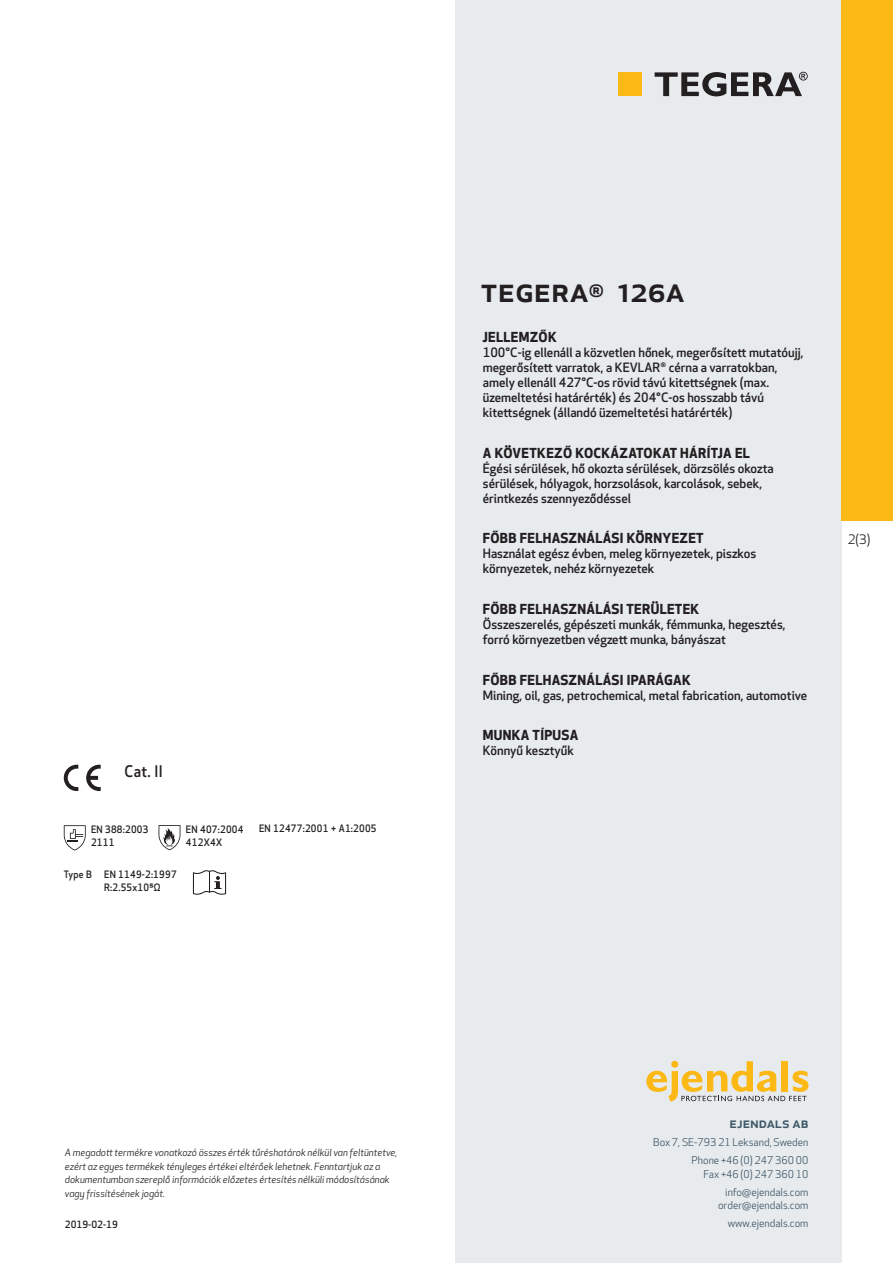
<style>
.page{position:relative;width:893px;height:1263px;background:#fff}
.page>*{position:absolute;margin:0;border:0;box-sizing:border-box;transform-origin:0 0}
.prodname{font:500 34.5px "Apex New";color:#231f20}
.Artikel{font:500 15.6px "Apex New";color:#231f20;scale:.95 1}
.t1{font:500 15px "Apex New";color:#405968}
.Funktion_body{font:700 13.5px "Apex New";letter-spacing:.025em;color:#231f20}
.t2{font:12.75px "Apex New";color:#231f20}
.Funktion_body-2{font:500 12.6px/15px "Apex New";color:#231f20}
.t3{font:10.5px/18px "Apex New";color:#405968;text-align:right}
.Artikel-2{font:500 10.05px/13.2px "Apex New";letter-spacing:.025em;color:#231f20;scale:.95 1}
.t4{font:italic 9.75px/13.5px "Apex New";color:#231f20}
.Sidfot_datum{font:500 9.75px "Apex New";color:#231f20}
</style>
<div class="page">
<div style="left:455px;top:0;width:387px;height:1263px;background:#e8ebee"></div>
<svg style="left:646px;top:1061px;width:162px;height:40px"></svg>
<div style="left:842px;top:0;width:51px;height:520px;background:#fcb814"></div>
<div style="left:618px;top:72px;width:24px;height:24px;background:#fcb814"></div>
<svg style="left:655px;top:72px;width:153px;height:24px"></svg>
<svg style="left:86px;top:765px;width:15px;height:26px"></svg>
<svg style="left:64px;top:765px;width:14px;height:26px"></svg>
<svg style="left:64px;top:825px;width:22px;height:25px"></svg>
<svg style="left:159px;top:825px;width:21px;height:25px"></svg>
<svg style="left:193px;top:870px;width:33px;height:25px"></svg>
<p class="Artikel" style="left:125px;top:761px;width:42px">Cat. II</p>
<p class="Artikel-2" style="left:91px;top:823px;width:62px">EN 388:2003<br>2111</p>
<p class="Artikel-2" style="left:186px;top:822px;width:62px">EN 407:2004<br>412X4X</p>
<p class="Artikel-2" style="left:259px;top:821px;width:125px">EN 12477:2001 + A1:2005</p>
<p class="Artikel-2" style="left:64px;top:868px;width:31px">Type B</p>
<p class="Artikel-2" style="left:104px;top:868px;width:78px">EN 1149-2:1997<br>R:2.55x10⁵Ω</p>
<p class="prodname" style="left:480px;top:266px;width:206px">TEGERA<sup>®</sup> 126A</p>
<p class="Funktion_body" style="left:483px;top:327px;width:75px">JELLEMZŐK</p>
<p class="Funktion_body-2" style="left:483px;top:345px;width:322px">100°C-ig ellenáll a közvetlen hőnek, megerősített mutatóujj, megerősített varratok, a KEVLAR<sup>®</sup> cérna a varratokban, amely ellenáll 427°C-os rövid távú kitettségnek (max. üzemeltetési határérték) és 204°C-os hosszabb távú kitettségnek (állandó üzemeltetési határérték)</p>
<p class="Funktion_body" style="left:483px;top:443px;width:269px">A KÖVETKEZŐ KOCKÁZATOKAT HÁRÍTJA EL</p>
<p class="Funktion_body-2" style="left:483px;top:460px;width:292px">Égési sérülések, hő okozta sérülések, dörzsölés okozta sérülések, hólyagok, horzsolások, karcolások, sebek, érintkezés szennyeződéssel</p>
<p class="Funktion_body" style="left:483px;top:528px;width:222px">FŐBB FELHASZNÁLÁSI KÖRNYEZET</p>
<p class="Funktion_body-2" style="left:483px;top:546px;width:275px">Használat egész évben, meleg környezetek, piszkos környezetek, nehéz környezetek</p>
<p class="Funktion_body" style="left:483px;top:599px;width:218px">FŐBB FELHASZNÁLÁSI TERÜLETEK</p>
<p class="Funktion_body-2" style="left:483px;top:616px;width:304px">Összeszerelés, gépészeti munkák, fémmunka, hegesztés, forró környezetben végzett munka, bányászat</p>
<p class="Funktion_body" style="left:483px;top:670px;width:209px">FŐBB FELHASZNÁLÁSI IPARÁGAK</p>
<p class="Funktion_body-2" style="left:483px;top:687px;width:326px">Mining, oil, gas, petrochemical, metal fabrication, automotive</p>
<p class="Funktion_body" style="left:483px;top:725px;width:97px">MUNKA TÍPUSA</p>
<p class="Funktion_body-2" style="left:483px;top:743px;width:93px">Könnyű kesztyűk</p>
<p class="t2" style="left:848px;top:531px;width:24px">2(3)</p>
<p class="t4" style="left:65px;top:1146px;width:334px">A megadott termékre vonatkozó összes érték tűréshatárok nélkül van feltüntetve, ezért az egyes termékek tényleges értékei eltérőek lehetnek. Fenntartjuk az a dokumentumban szereplő információk előzetes értesítés nélküli módosításának vagy frissítésének jogát.</p>
<p class="Sidfot_datum" style="left:65px;top:1218px;width:54px">2019-02-19</p>
<p class="t1" style="left:729px;top:1113px;width:80px">ejendals ab</p>
<p class="t3" style="left:653px;top:1133px;width:157px">Box 7, SE-793 21 Leksand, Sweden<br>Phone +46 (0) 247 360 00</p>
<p class="t3" style="left:703px;top:1165px;width:107px">Fax +46 (0) 247 360 10 info@ejendals.com</p>
<p class="t3" style="left:718px;top:1196px;width:92px">order@ejendals.com</p>
<p class="t3" style="left:728px;top:1215px;width:82px">www.ejendals.com</p>
</div>
